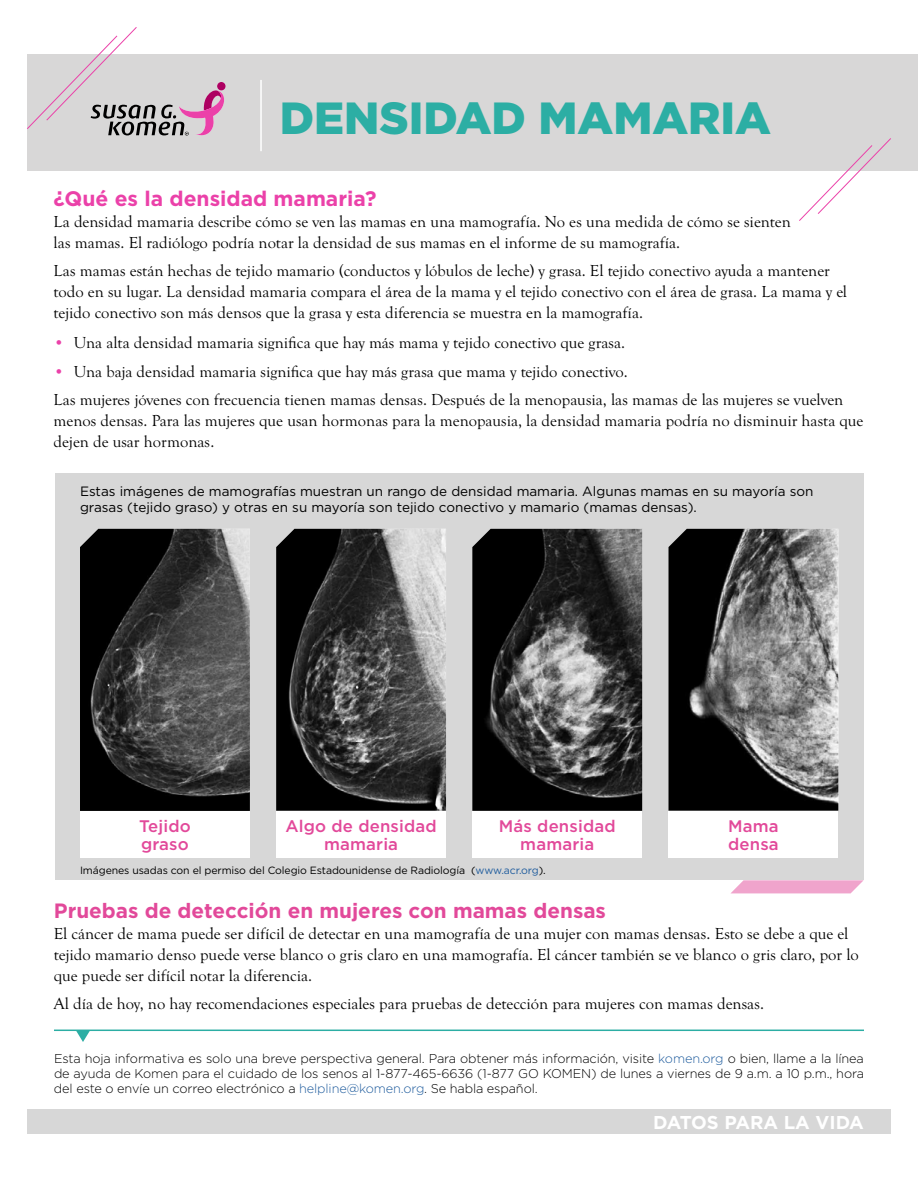
<style>
.page{position:relative;width:918px;height:1188px;background:#fff}
.page>*{position:absolute;margin:0;border:0;box-sizing:border-box;transform-origin:0 0}
.t1{font:900 45px "Gotham";color:#2caea4}
.t2{font:700 21px "Gotham";color:#eb41a9}
.t3{font:700 20.7px "Gotham";color:#e2499a}
.t4{font:700 18.6px "Gotham";letter-spacing:-.005em;color:#fff}
.t5{font:500 16.8px/17.4px "Gotham";letter-spacing:.01em;color:#e2499a}
.t6{font:16.5px/21px "Goudy Old Sty";color:#000}
.t7{font:13.5px/16.2px "Gotham";color:#000}
.t8{font:300 12.75px/15px "Gotham";letter-spacing:-.01em;color:#000;text-align:justify}
.t9{font:10.5px "Gotham";letter-spacing:-.01em;color:#000}
.s1{color:#eb41a9}
.s2{color:#205d9e}
</style>
<div class="page">
<div style="left:27px;top:54px;width:891px;height:117px;background:#d8d7d7"></div>
<svg style="left:799px;top:138px;width:92px;height:83px"></svg>
<hr style="left:260px;top:80px;width:2px;height:71px;background:#fff">
<hr style="left:54px;top:1030px;width:810px;height:1px;background:#2caea4">
<svg style="left:76px;top:1031px;width:14px;height:11px"></svg>
<div style="left:27px;top:1110px;width:864px;height:24px;background:#d7d7d7"></div>
<svg style="left:27px;top:27px;width:199px;height:109px"></svg>
<div style="left:55px;top:473px;width:809px;height:407px;background:#d7d7d7"></div>
<img style="left:80px;top:529px;width:170px;height:282px">
<div style="left:80px;top:811px;width:170px;height:47px;background:#fff"></div>
<img style="left:276px;top:529px;width:170px;height:282px">
<div style="left:276px;top:811px;width:170px;height:47px;background:#fff"></div>
<img style="left:472px;top:529px;width:170px;height:282px">
<div style="left:472px;top:811px;width:170px;height:47px;background:#fff"></div>
<img style="left:668px;top:529px;width:170px;height:282px">
<div style="left:668px;top:811px;width:170px;height:47px;background:#fff"></div>
<svg style="left:731px;top:880px;width:133px;height:13px;background:#f1aed2"></svg>
<h1 class="t1" style="left:280px;top:98px;width:493px">DENSIDAD MAMARIA</h1>
<p class="t2" style="left:54px;top:190px;width:324px">¿Qué es la densidad mamaria?</p>
<p class="t6" style="left:54px;top:213px;width:739px">La densidad mamaria describe cómo se ven las mamas en una mamografía. No es una medida de cómo se sienten las mamas. El radiólogo podría notar la densidad de sus mamas en el informe de su mamografía.</p>
<p class="t6" style="left:54px;top:261px;width:795px">Las mamas están hechas de tejido mamario (conductos y lóbulos de leche) y grasa. El tejido conectivo ayuda a mantener todo en su lugar. La densidad mamaria compara el área de la mama y el tejido conectivo con el área de grasa. La mama y el tejido conectivo son más densos que la grasa y esta diferencia se muestra en la mamografía.</p>
<p class="t6" style="left:54px;top:333px;width:573px"><span class="s1">•</span> Una alta densidad mamaria significa que hay más mama y tejido conectivo que grasa.</p>
<p class="t6" style="left:54px;top:358px;width:791px;line-height:27.8px"><span class="s1">•</span> Una baja densidad mamaria significa que hay más grasa que mama y tejido conectivo.<br>Las mujeres jóvenes con frecuencia tienen mamas densas. Después de la menopausia, las mamas de las mujeres se vuelven</p>
<p class="t6" style="left:54px;top:411px;width:811px">menos densas. Para las mujeres que usan hormonas para la menopausia, la densidad mamaria podría no disminuir hasta que dejen de usar hormonas.</p>
<p class="t7" style="left:80px;top:484px;width:735px">Estas imágenes de mamografías muestran un rango de densidad mamaria. Algunas mamas en su mayoría son grasas (tejido graso) y otras en su mayoría son tejido conectivo y mamario (mamas densas).</p>
<p class="t5" style="left:139px;top:819px;width:53px">Tejido graso</p>
<p class="t5" style="left:285px;top:819px;width:153px;text-align:center">Algo de densidad mamaria</p>
<p class="t5" style="left:499px;top:819px;width:118px;text-align:center">Más densidad mamaria</p>
<p class="t5" style="left:728px;top:819px;width:52px">Mama densa</p>
<p class="t9" style="left:80px;top:866px;width:467px">Imágenes usadas con el permiso del Colegio Estadounidense de Radiología (<span class="s2">www.acr.org</span>).</p>
<p class="t3" style="left:54px;top:902px;width:554px">Pruebas de detección en mujeres con mamas densas</p>
<p class="t6" style="left:54px;top:924px;width:807px">El cáncer de mama puede ser difícil de detectar en una mamografía de una mujer con mamas densas. Esto se debe a que el tejido mamario denso puede verse blanco o gris claro en una mamografía. El cáncer también se ve blanco o gris claro, por lo que puede ser difícil notar la diferencia.</p>
<p class="t6" style="left:54px;top:994px;width:712px">Al día de hoy, no hay recomendaciones especiales para pruebas de detección para mujeres con mamas densas.</p>
<p class="t8" style="left:54px;top:1052px;width:812px">Esta hoja informativa es solo una breve perspectiva general. Para obtener más información, visite <span class="s2">komen.org</span> o bien, llame a la línea de ayuda de Komen para el cuidado de los senos al 1-877-465-6636 (1-877 GO KOMEN) de lunes a viernes de 9 a.m. a 10 p.m., hora del este o envíe un correo electrónico a <span class="s2">helpline@komen.org</span>. Se habla español.</p>
<p class="t4" style="left:653px;top:1114px;width:212px">DATOS PARA LA VIDA</p>
</div>
